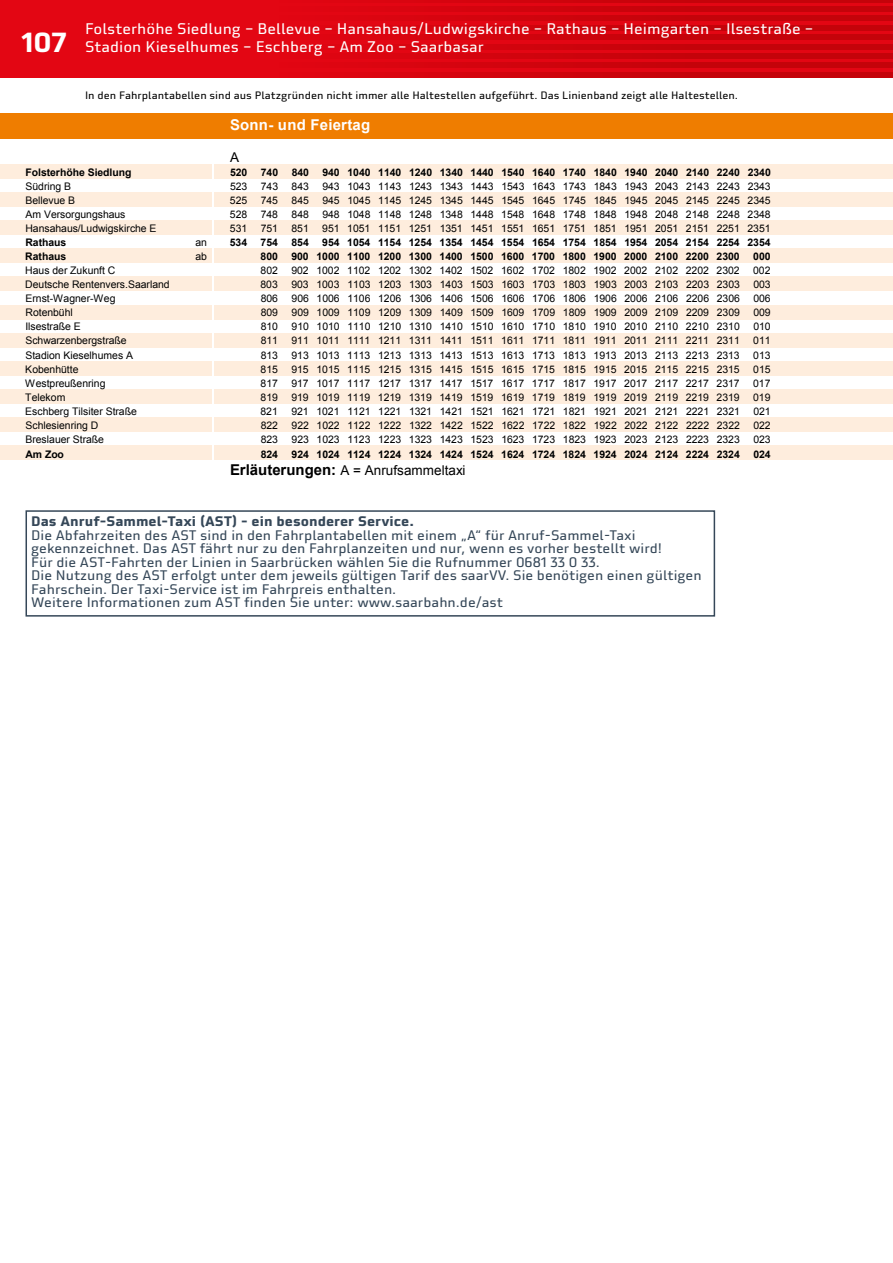
<style>
.page{position:relative;width:893px;height:1263px;background:#fff}
.page>*{position:absolute;margin:0;border:0;box-sizing:border-box;transform-origin:0 0}
.t1{font:700 27px "Utility Pro";color:#fff}
.t2{font:15px/18px "Utility Pro";color:#fff}
.t3{font:700 15px "Arial";letter-spacing:.015em;color:#fff}
.t4{font:13.5px/13.5px "Utility Pro";color:#354758}
.t5{font:700 13.5px "Utility Pro";color:#354758}
.t6{font:13.5px "Arial";color:#000}
.t7{font:10.5px/14.1px "Arial";letter-spacing:-.005em;color:#000}
.t8{font:700 10.5px "Arial";letter-spacing:-.005em;color:#000}
.t9{font:10.5px "Utility Pro";color:#000}
.s1{font-weight:700;font-size:15px}
</style>
<div class="page">
<div style="left:0;top:0;width:893px;height:78px;background:#e30613"></div>
<hr style="left:0;top:0;width:893px;height:3px;background:#b70e0c">
<svg style="left:414px;top:6px;width:479px;height:6px;fill:#c7030a"></svg>
<svg style="left:414px;top:16px;width:479px;height:5px;fill:#c7030a"></svg>
<svg style="left:414px;top:25px;width:479px;height:6px;fill:#c7030a"></svg>
<svg style="left:414px;top:34px;width:479px;height:6px;fill:#c7030a"></svg>
<svg style="left:414px;top:44px;width:479px;height:6px;fill:#c7030a"></svg>
<svg style="left:414px;top:53px;width:479px;height:6px;fill:#c7030a"></svg>
<svg style="left:414px;top:62px;width:479px;height:6px;fill:#c7030a"></svg>
<svg style="left:414px;top:72px;width:479px;height:6px;fill:#c7030a"></svg>
<div style="left:0;top:113px;width:893px;height:26px;background:#ef7d00"></div>
<div style="left:0;top:193px;width:893px;height:14px;background:#feeddd"></div>
<div style="left:0;top:164px;width:893px;height:15px;background:#feeddd"></div>
<div style="left:0;top:221px;width:893px;height:14px;background:#feeddd"></div>
<div style="left:0;top:249px;width:893px;height:14px;background:#feeddd"></div>
<div style="left:0;top:277px;width:893px;height:14px;background:#feeddd"></div>
<div style="left:0;top:305px;width:893px;height:14px;background:#feeddd"></div>
<div style="left:0;top:333px;width:893px;height:15px;background:#feeddd"></div>
<div style="left:0;top:361px;width:893px;height:15px;background:#feeddd"></div>
<div style="left:0;top:389px;width:893px;height:15px;background:#feeddd"></div>
<div style="left:0;top:418px;width:893px;height:14px;background:#feeddd"></div>
<div style="left:0;top:446px;width:893px;height:14px;background:#feeddd"></div>
<hr style="left:213px;top:149px;width:1px;height:336px;background:#fff">
<div style="left:26px;top:510px;width:689px;height:107px;border:2px solid #354758"></div>
<h1 class="t1" style="left:21px;top:25px;width:47px">107</h1>
<h2 class="t2" style="left:85px;top:20px;width:730px">Folsterhöhe Siedlung – Bellevue – Hansahaus/Ludwigskirche – Rathaus – Heimgarten – Ilsestraße –<br>Stadion Kieselhumes – Eschberg – Am Zoo – Saarbasar</h2>
<p class="t9" style="left:85px;top:88px;width:655px">In den Fahrplantabellen sind aus Platzgründen nicht immer alle Haltestellen aufgeführt. Das Linienband zeigt alle Haltestellen.</p>
<h2 class="t3" style="left:230px;top:115px;width:142px">Sonn- und Feiertag</h2>
<p class="t6" style="left:230px;top:148px;width:11px">A</p>
<p class="t8" style="left:26px;top:165px;width:107px">Folsterhöhe Siedlung</p>
<p class="t8" style="left:230px;top:165px;width:19px">520</p>
<p class="t8" style="left:261px;top:165px;width:19px">740</p>
<p class="t8" style="left:292px;top:165px;width:19px">840</p>
<p class="t8" style="left:322px;top:165px;width:450px">940 1040 1140 1240 1340 1440 1540 1640 1740 1840 1940 2040 2140 2240 2340</p>
<p class="t7" style="left:26px;top:179px;width:47px">Südring B</p>
<p class="t7" style="left:230px;top:179px;width:19px">523</p>
<p class="t7" style="left:261px;top:179px;width:19px">743</p>
<p class="t7" style="left:292px;top:179px;width:19px">843</p>
<p class="t7" style="left:322px;top:179px;width:450px">943 1043 1143 1243 1343 1443 1543 1643 1743 1843 1943 2043 2143 2243 2343</p>
<p class="t7" style="left:25px;top:193px;width:51px">Bellevue B</p>
<p class="t7" style="left:230px;top:193px;width:19px">525</p>
<p class="t7" style="left:261px;top:193px;width:19px">745</p>
<p class="t7" style="left:292px;top:193px;width:19px">845</p>
<p class="t7" style="left:322px;top:193px;width:450px">945 1045 1145 1245 1345 1445 1545 1645 1745 1845 1945 2045 2145 2245 2345</p>
<p class="t7" style="left:25px;top:207px;width:102px">Am Versorgungshaus</p>
<p class="t7" style="left:230px;top:207px;width:19px">528</p>
<p class="t7" style="left:261px;top:207px;width:19px">748</p>
<p class="t7" style="left:292px;top:207px;width:19px">848</p>
<p class="t7" style="left:322px;top:207px;width:450px">948 1048 1148 1248 1348 1448 1548 1648 1748 1848 1948 2048 2148 2248 2348</p>
<p class="t7" style="left:25px;top:221px;width:133px">Hansahaus/Ludwigskirche E</p>
<p class="t7" style="left:230px;top:221px;width:19px">531</p>
<p class="t7" style="left:261px;top:221px;width:19px">751</p>
<p class="t7" style="left:291px;top:221px;width:19px">851</p>
<p class="t7" style="left:322px;top:221px;width:450px">951 1051 1151 1251 1351 1451 1551 1651 1751 1851 1951 2051 2151 2251 2351</p>
<p class="t8" style="left:25px;top:236px;width:42px">Rathaus</p>
<p class="t8" style="left:230px;top:236px;width:19px">534</p>
<p class="t8" style="left:261px;top:236px;width:19px">754</p>
<p class="t8" style="left:291px;top:236px;width:19px">854</p>
<p class="t8" style="left:322px;top:236px;width:450px">954 1054 1154 1254 1354 1454 1554 1654 1754 1854 1954 2054 2154 2254 2354</p>
<p class="t8" style="left:25px;top:250px;width:42px">Rathaus</p>
<p class="t7" style="left:195px;top:235px;width:13px">an ab</p>
<p class="t8" style="left:261px;top:250px;width:19px">800</p>
<p class="t8" style="left:291px;top:250px;width:450px">900 1000 1100 1200 1300 1400 1500 1600 1700 1800 1900 2000 2100 2200 2300</p>
<p class="t8" style="left:753px;top:250px;width:19px">000</p>
<p class="t7" style="left:25px;top:264px;width:92px">Haus der Zukunft C</p>
<p class="t7" style="left:261px;top:264px;width:19px">802</p>
<p class="t7" style="left:291px;top:264px;width:450px">902 1002 1102 1202 1302 1402 1502 1602 1702 1802 1902 2002 2102 2202 2302</p>
<p class="t7" style="left:753px;top:264px;width:19px">002</p>
<p class="t7" style="left:25px;top:278px;width:146px">Deutsche Rentenvers.Saarland</p>
<p class="t7" style="left:261px;top:278px;width:19px">803</p>
<p class="t7" style="left:291px;top:278px;width:450px">903 1003 1103 1203 1303 1403 1503 1603 1703 1803 1903 2003 2103 2203 2303</p>
<p class="t7" style="left:753px;top:278px;width:19px">003</p>
<p class="t7" style="left:25px;top:292px;width:92px">Ernst-Wagner-Weg</p>
<p class="t7" style="left:261px;top:292px;width:19px">806</p>
<p class="t7" style="left:292px;top:292px;width:450px">906 1006 1106 1206 1306 1406 1506 1606 1706 1806 1906 2006 2106 2206 2306</p>
<p class="t7" style="left:753px;top:292px;width:19px">006</p>
<p class="t7" style="left:25px;top:306px;width:49px">Rotenbühl</p>
<p class="t7" style="left:261px;top:306px;width:19px">809</p>
<p class="t7" style="left:292px;top:306px;width:450px">909 1009 1109 1209 1309 1409 1509 1609 1709 1809 1909 2009 2109 2209 2309</p>
<p class="t7" style="left:753px;top:306px;width:19px">009</p>
<p class="t7" style="left:25px;top:320px;width:57px">Ilsestraße E</p>
<p class="t7" style="left:261px;top:320px;width:19px">810</p>
<p class="t7" style="left:292px;top:320px;width:450px">910 1010 1110 1210 1310 1410 1510 1610 1710 1810 1910 2010 2110 2210 2310</p>
<p class="t7" style="left:753px;top:320px;width:19px">010</p>
<p class="t7" style="left:25px;top:334px;width:103px">Schwarzenbergstraße</p>
<p class="t7" style="left:261px;top:334px;width:19px">811</p>
<p class="t7" style="left:292px;top:334px;width:450px">911 1011 1111 1211 1311 1411 1511 1611 1711 1811 1911 2011 2111 2211 2311</p>
<p class="t7" style="left:753px;top:334px;width:19px">011</p>
<p class="t7" style="left:25px;top:348px;width:109px">Stadion Kieselhumes A</p>
<p class="t7" style="left:261px;top:348px;width:19px">813</p>
<p class="t7" style="left:291px;top:348px;width:450px">913 1013 1113 1213 1313 1413 1513 1613 1713 1813 1913 2013 2113 2213 2313</p>
<p class="t7" style="left:753px;top:348px;width:19px">013</p>
<p class="t7" style="left:25px;top:362px;width:55px">Kobenhütte</p>
<p class="t7" style="left:261px;top:362px;width:19px">815</p>
<p class="t7" style="left:291px;top:362px;width:450px">915 1015 1115 1215 1315 1415 1515 1615 1715 1815 1915 2015 2115 2215 2315</p>
<p class="t7" style="left:753px;top:362px;width:19px">015</p>
<p class="t7" style="left:25px;top:376px;width:82px">Westpreußenring</p>
<p class="t7" style="left:261px;top:376px;width:19px">817</p>
<p class="t7" style="left:291px;top:376px;width:450px">917 1017 1117 1217 1317 1417 1517 1617 1717 1817 1917 2017 2117 2217 2317</p>
<p class="t7" style="left:753px;top:376px;width:19px">017</p>
<p class="t7" style="left:25px;top:390px;width:42px">Telekom</p>
<p class="t7" style="left:261px;top:390px;width:19px">819</p>
<p class="t7" style="left:291px;top:390px;width:450px">919 1019 1119 1219 1319 1419 1519 1619 1719 1819 1919 2019 2119 2219 2319</p>
<p class="t7" style="left:753px;top:390px;width:19px">019</p>
<p class="t7" style="left:25px;top:404px;width:113px">Eschberg Tilsiter Straße</p>
<p class="t7" style="left:261px;top:404px;width:19px">821</p>
<p class="t7" style="left:291px;top:404px;width:450px">921 1021 1121 1221 1321 1421 1521 1621 1721 1821 1921 2021 2121 2221 2321</p>
<p class="t7" style="left:753px;top:404px;width:19px">021</p>
<p class="t7" style="left:25px;top:418px;width:74px">Schlesienring D</p>
<p class="t7" style="left:261px;top:418px;width:19px">822</p>
<p class="t7" style="left:292px;top:418px;width:450px">922 1022 1122 1222 1322 1422 1522 1622 1722 1822 1922 2022 2122 2222 2322</p>
<p class="t7" style="left:753px;top:418px;width:19px">022</p>
<p class="t7" style="left:25px;top:432px;width:80px">Breslauer Straße</p>
<p class="t7" style="left:261px;top:432px;width:19px">823</p>
<p class="t7" style="left:292px;top:432px;width:450px">923 1023 1123 1223 1323 1423 1523 1623 1723 1823 1923 2023 2123 2223 2323</p>
<p class="t7" style="left:753px;top:432px;width:19px">023</p>
<p class="t8" style="left:25px;top:447px;width:40px">Am Zoo</p>
<p class="t8" style="left:261px;top:447px;width:19px">824</p>
<p class="t8" style="left:292px;top:447px;width:450px">924 1024 1124 1224 1324 1424 1524 1624 1724 1824 1924 2024 2124 2224 2324</p>
<p class="t8" style="left:753px;top:447px;width:19px">024</p>
<p class="t6" style="left:230px;top:461px;width:237px"><span class="s1">Erläuterungen:</span> A = Anrufsammeltaxi</p>
<p class="t5" style="left:31px;top:513px;width:384px">Das Anruf-Sammel-Taxi (AST) - ein besonderer Service.</p>
<p class="t4" style="left:31px;top:528px;width:672px">Die Abfahrzeiten des AST sind in den Fahrplantabellen mit einem „A“ für Anruf-Sammel-Taxi gekennzeichnet. Das AST fährt nur zu den Fahrplanzeiten und nur, wenn es vorher bestellt wird!<br>Für die AST-Fahrten der Linien in Saarbrücken wählen Sie die Rufnummer 0681 33 0 33.<br>Die Nutzung des AST erfolgt unter dem jeweils gültigen Tarif des saarVV. Sie benötigen einen gültigen Fahrschein. Der Taxi-Service ist im Fahrpreis enthalten.<br>Weitere Informationen zum AST finden Sie unter: www.saarbahn.de/ast</p>
</div>
